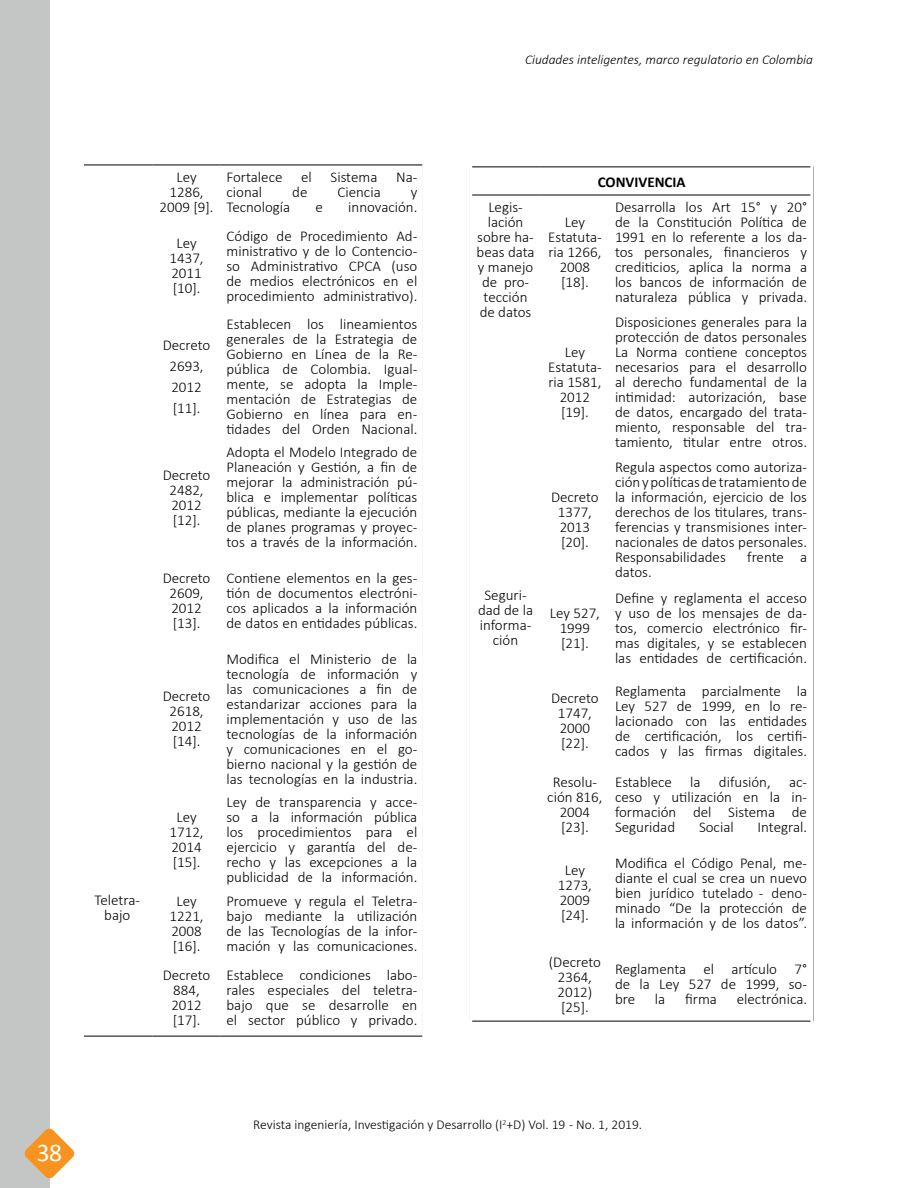
<style>
.page{position:relative;width:918px;height:1188px;background:#fff}
.page>*{position:absolute;margin:0;border:0;box-sizing:border-box;transform-origin:0 0}
.t1{font:25.5px "Calibri";color:#fff}
.t2{font:300 15px/15px "Calibri";color:#000;text-align:center}
.t3{font:700 15px "Calibri";color:#000}
.t4{font:300 13.5px "Calibri";color:#000}
.t5{font:italic 300 13.5px "Calibri";color:#000}
</style>
<div class="page">
<div style="left:0;top:0;width:49px;height:1188px;background:#c4c5c5"></div>
<svg style="left:24px;top:1128px;width:51px;height:51px"></svg>
<hr style="left:82px;top:165px;width:71px;height:1px;background:#000">
<hr style="left:153px;top:165px;width:67px;height:1px;background:#000">
<hr style="left:220px;top:165px;width:204px;height:1px;background:#000">
<hr style="left:82px;top:1036px;width:71px;height:1px;background:#000">
<hr style="left:153px;top:1036px;width:67px;height:1px;background:#000">
<hr style="left:220px;top:1036px;width:204px;height:1px;background:#000">
<hr style="left:470px;top:166px;width:71px;height:1px;background:#000">
<hr style="left:541px;top:166px;width:68px;height:1px;background:#000">
<hr style="left:609px;top:166px;width:204px;height:1px;background:#000">
<svg style="left:813px;top:167px;width:1px;height:28px"></svg>
<hr style="left:470px;top:195px;width:71px;height:1px;background:#000">
<hr style="left:541px;top:195px;width:68px;height:1px;background:#000">
<hr style="left:609px;top:195px;width:204px;height:1px;background:#000">
<hr style="left:813px;top:195px;width:1px;height:113px;background:#000">
<hr style="left:813px;top:308px;width:1px;height:147px;background:#000">
<hr style="left:813px;top:455px;width:1px;height:128px;background:#000">
<hr style="left:813px;top:583px;width:1px;height:88px;background:#000">
<hr style="left:813px;top:671px;width:1px;height:99px;background:#000">
<hr style="left:813px;top:770px;width:1px;height:68px;background:#000">
<hr style="left:813px;top:838px;width:1px;height:108px;background:#000">
<hr style="left:813px;top:946px;width:1px;height:75px;background:#000">
<hr style="left:470px;top:1021px;width:71px;height:1px;background:#000">
<hr style="left:541px;top:1021px;width:68px;height:1px;background:#000">
<hr style="left:609px;top:1021px;width:204px;height:1px;background:#000">
<p class="t5" style="left:525px;top:51px;width:289px">Ciudades inteligentes, marco regulatorio en Colombia</p>
<p class="t2" style="left:160px;top:170px;width:55px">Ley<br>1286,<br>2009 [9].</p>
<p class="t2" style="left:226px;top:170px;width:192px;text-align:left">Fortalece el Sistema Na&shy;cional</p>
<p class="t2" style="left:292px;top:185px;width:17px">de</p>
<p class="t2" style="left:337px;top:185px;width:45px">Ciencia</p>
<p class="t2" style="left:411px;top:185px;width:8px">y</p>
<p class="t2" style="left:226px;top:200px;width:65px">Tecnología</p>
<p class="t2" style="left:316px;top:200px;width:9px">e</p>
<p class="t2" style="left:348px;top:200px;width:71px">innovación.</p>
<p class="t2" style="left:170px;top:235px;width:36px">Ley<br>1437,<br>2011 [10].</p>
<p class="t2" style="left:226px;top:228px;width:192px;text-align:justify">Código de Procedimiento Ad&shy;ministrativo y de lo Contencio&shy;so Administrativo CPCA (uso de medios electrónicos en el procedimiento administrativo).</p>
<p class="t2" style="left:163px;top:334px;width:49px;line-height:21px">Decreto<br>2693,<br>2012 [11].</p>
<p class="t2" style="left:226px;top:316px;width:192px;text-align:justify">Establecen los lineamientos generales de la Estrategia de Gobierno en Línea de la Re&shy;pública de Colombia. Igual&shy;mente, se adopta la Imple&shy;mentación de Estrategias de Gobierno en línea para en&shy;tidades del Orden Nacional.</p>
<p class="t2" style="left:163px;top:467px;width:49px">Decreto<br>2482,<br>2012 [12].</p>
<p class="t2" style="left:226px;top:445px;width:192px;text-align:justify">Adopta el Modelo Integrado de Planeación y Gestión, a fin de mejorar la administración pú&shy;blica e implementar políticas públicas, mediante la ejecución de planes programas y proyec&shy;tos a través de la información.</p>
<p class="t2" style="left:163px;top:570px;width:49px">Decreto<br>2609,<br>2012 [13].</p>
<p class="t2" style="left:226px;top:570px;width:192px;text-align:justify">Contiene elementos en la ges&shy;tión de documentos electróni&shy;cos aplicados a la información de datos en entidades públicas.</p>
<p class="t2" style="left:163px;top:689px;width:49px">Decreto<br>2618,<br>2012 [14].</p>
<p class="t2" style="left:170px;top:809px;width:36px">Ley<br>1712,<br>2014 [15].</p>
<p class="t2" style="left:226px;top:651px;width:192px;text-align:justify">Modifica el Ministerio de la tecnología de información y las comunicaciones a fin de estandarizar acciones para la implementación y uso de las tecnologías de la información y comunicaciones en el go&shy;bierno nacional y la gestión de las tecnologías en la industria.</p>
<p class="t2" style="left:226px;top:794px;width:192px;text-align:justify">Ley de transparencia y acce&shy;so a la información pública los procedimientos para el ejercicio y garantía del de&shy;recho y las excepciones a la publicidad de la información.</p>
<p class="t2" style="left:95px;top:893px;width:47px">Teletra&shy;bajo</p>
<p class="t2" style="left:170px;top:893px;width:36px">Ley<br>1221,<br>2008 [16].</p>
<p class="t2" style="left:226px;top:893px;width:192px;text-align:justify">Promueve y regula el Teletra&shy;bajo mediante la utilización de las Tecnologías de la infor&shy;mación y las comunicaciones.</p>
<p class="t2" style="left:163px;top:967px;width:49px">Decreto<br>884,<br>2012 [17].</p>
<p class="t2" style="left:226px;top:967px;width:192px;text-align:justify">Establece condiciones labo&shy;rales especiales del teletra&shy;bajo que se desarrolle en el sector público y privado.</p>
<p class="t2" style="left:477px;top:200px;width:59px">Legis&shy;lación sobre ha&shy;beas data y manejo de pro&shy;tección de datos</p>
<p class="t2" style="left:478px;top:588px;width:57px">Seguri&shy;dad de la informa&shy;ción</p>
<p class="t3" style="left:598px;top:172px;width:89px">CONVIVENCIA</p>
<p class="t2" style="left:548px;top:215px;width:55px">Ley<br>Estatuta&shy;ria 1266,<br>2008 [18].</p>
<p class="t2" style="left:548px;top:345px;width:55px">Ley<br>Estatuta&shy;ria 1581,<br>2012 [19].</p>
<p class="t2" style="left:551px;top:490px;width:49px">Decreto<br>1377,<br>2013 [20].</p>
<p class="t2" style="left:550px;top:605px;width:52px">Ley 527,<br>1999 [21].</p>
<p class="t2" style="left:615px;top:200px;width:194px;text-align:justify">Desarrolla los Art 15° y 20° de la Constitución Política de 1991 en lo referente a los da&shy;tos personales, financieros y crediticios, aplica la norma a los bancos de información de naturaleza pública y privada.</p>
<p class="t2" style="left:615px;top:315px;width:194px;text-align:left">Disposiciones generales para la protección de datos personales</p>
<p class="t2" style="left:615px;top:345px;width:194px;text-align:justify">La Norma contiene conceptos necesarios para el desarrollo al derecho fundamental de la intimidad: autorización, base de datos, encargado del trata&shy;miento, responsable del tra&shy;tamiento, titular entre otros.</p>
<p class="t2" style="left:615px;top:460px;width:194px;text-align:justify">Regula aspectos como autoriza&shy;ción y políticas de tratamiento de la información, ejercicio de los derechos de los titulares, trans&shy;ferencias y transmisiones inter&shy;nacionales de datos personales.</p>
<p class="t2" style="left:615px;top:550px;width:112px">Responsabilidades</p>
<p class="t2" style="left:747px;top:550px;width:61px">frente a</p>
<p class="t2" style="left:615px;top:565px;width:38px">datos.</p>
<p class="t2" style="left:615px;top:590px;width:194px;text-align:justify">Define y reglamenta el acceso y uso de los mensajes de da&shy;tos, comercio electrónico fir&shy;mas digitales, y se establecen las entidades de certificación.</p>
<p class="t2" style="left:551px;top:691px;width:49px">Decreto<br>1747,<br>2000 [22].</p>
<p class="t2" style="left:615px;top:683px;width:194px;text-align:justify">Reglamenta parcialmente la Ley 527 de 1999, en lo re&shy;lacionado con las entidades de certificación, los certifi&shy;cados y las firmas digitales.</p>
<p class="t2" style="left:547px;top:774px;width:57px">Resolu&shy;ción 816,<br>2004 [23].</p>
<p class="t2" style="left:615px;top:774px;width:194px;text-align:justify">Establece la difusión, ac&shy;ceso y utilización en la in&shy;formación del Sistema de Seguridad</p>
<p class="t2" style="left:699px;top:819px;width:36px">Social</p>
<p class="t2" style="left:758px;top:819px;width:51px">Integral.</p>
<p class="t2" style="left:558px;top:863px;width:36px">Ley<br>1273,<br>2009 [24].</p>
<p class="t2" style="left:615px;top:855px;width:194px;text-align:justify">Modifica el Código Penal, me&shy;diante el cual se crea un nuevo bien jurídico tutelado - deno&shy;minado “De la protección de la información y de los datos”.</p>
<p class="t2" style="left:549px;top:954px;width:54px">(Decreto<br>2364,<br>2012) [25].</p>
<p class="t2" style="left:615px;top:962px;width:194px;text-align:justify">Reglamenta el artículo 7° de la Ley 527 de 1999, so&shy;bre</p>
<p class="t2" style="left:655px;top:992px;width:12px">la</p>
<p class="t2" style="left:685px;top:992px;width:33px">firma</p>
<p class="t2" style="left:737px;top:992px;width:72px">electrónica.</p>
<h1 class="t1" style="left:37px;top:1137px;width:27px">38</h1>
<p class="t4" style="left:253px;top:1116px;width:390px">Revista ingeniería, Investigación y Desarrollo (I<sup>2</sup>+D) Vol. 19 - No. 1, 2019.</p>
</div>
